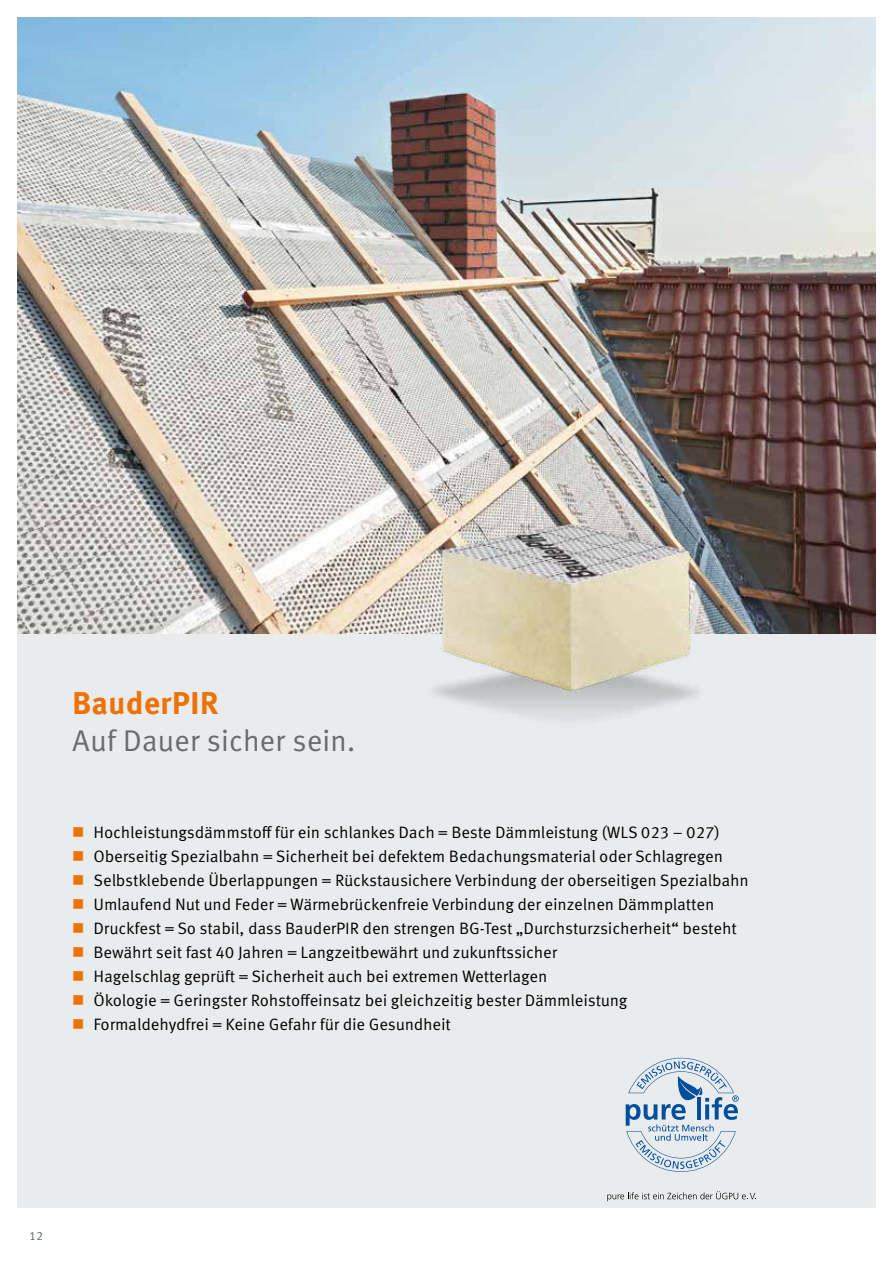
<style>
.page{position:relative;width:893px;height:1263px;background:#fff}
.page>*{position:absolute;margin:0;border:0;box-sizing:border-box;transform-origin:0 0}
.t1{font:700 31.5px "Meta Correspondence Pro";color:#ee7203}
.t2{font:30px "Meta Correspondence Pro";letter-spacing:-.015em;color:#676c6e}
.t3{font:16.5px "Meta Correspondence Pro";letter-spacing:-.01em;color:#000}
.t4{font:12px "Meta Correspondence Pro";color:#5d686e}
.s1{color:#ee7203}
</style>
<div class="page">
<div style="left:17px;top:17px;width:859px;height:1191px;background:#e9ebec"></div>
<svg style="left:607px;top:1191px;width:149px;height:10px"></svg>
<svg style="left:626px;top:1058px;width:113px;height:114px"></svg>
<img style="left:17px;top:17px;width:859px;height:617px">
<img style="left:415px;top:480px;width:318px;height:239px">
<h1 class="t1" style="left:72px;top:678px;width:148px">BauderPIR</h1>
<h2 class="t2" style="left:72px;top:718px;width:285px">Auf Dauer sicher sein.</h2>
<p class="t3" style="left:72px;top:819px;width:649px"><span class="s1">■</span> Hochleistungsdämmstoff für ein schlankes Dach = Beste Dämmleistung (WLS 023 – 027)</p>
<p class="t3" style="left:72px;top:843px;width:652px"><span class="s1">■</span> Oberseitig Spezialbahn = Sicherheit bei defektem Bedachungsmaterial oder Schlagregen</p>
<p class="t3" style="left:72px;top:867px;width:678px"><span class="s1">■</span> Selbstklebende Überlappungen = Rückstausichere Verbindung der oberseitigen Spezialbahn</p>
<p class="t3" style="left:72px;top:891px;width:644px"><span class="s1">■</span> Umlaufend Nut und Feder = Wärmebrückenfreie Verbindung der einzelnen Dämmplatten</p>
<p class="t3" style="left:72px;top:915px;width:666px"><span class="s1">■</span> Druckfest = So stabil, dass BauderPIR den strengen BG-Test „Durchsturzsicherheit“ besteht</p>
<p class="t3" style="left:72px;top:939px;width:487px"><span class="s1">■</span> Bewährt seit fast 40 Jahren = Langzeitbewährt und zukunftssicher</p>
<p class="t3" style="left:72px;top:963px;width:477px"><span class="s1">■</span> Hagelschlag geprüft = Sicherheit auch bei extremen Wetterlagen</p>
<p class="t3" style="left:72px;top:987px;width:557px"><span class="s1">■</span> Ökologie = Geringster Rohstoffeinsatz bei gleichzeitig bester Dämmleistung</p>
<p class="t3" style="left:72px;top:1011px;width:380px"><span class="s1">■</span> Formaldehydfrei = Keine Gefahr für die Gesundheit</p>
<p class="t4" style="left:29px;top:1226px;width:15px">12</p>
</div>
